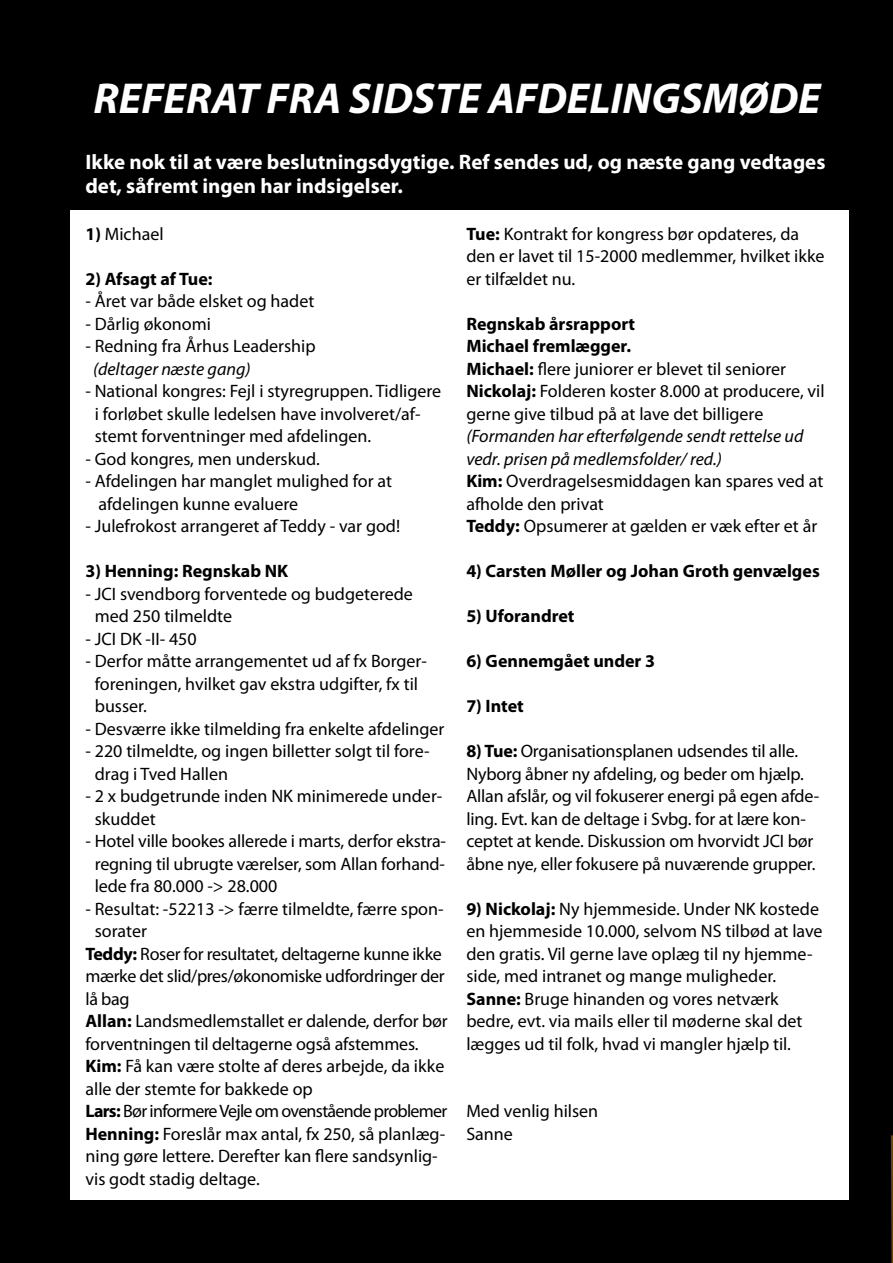
<style>
.page{position:relative;width:893px;height:1263px;background:#000}
.page>*{position:absolute;margin:0;border:0;box-sizing:border-box;transform-origin:0 0}
.t1{font:italic 700 43.5px "Myriad Pro";color:#fff}
.t2{font:700 21px/24px "Myriad Pro";color:#fff}
.t3{font:18px/22.5px "Myriad Pro";color:#000}
.t4{font:700 18px "Myriad Pro";color:#000}
.t5{font:18px "Myriad Pro";letter-spacing:-.02em;color:#000}
.t6{font:18px "Myriad Pro";letter-spacing:-.04em;color:#000}
.t7{font:italic 18px "Myriad Pro";color:#000}
.s1{font-weight:700}
.s2{font-style:italic}
</style>
<div class="page">
<svg style="left:891px;top:1135px;width:2px;height:128px"></svg>
<div style="left:70px;top:210px;width:778px;height:989px;background:#fff"></div>
<h1 class="t1" style="left:94px;top:70px;width:729px">REFERAT FRA SIDSTE AFDELINGSMØDE</h1>
<p class="t2" style="left:85px;top:149px;width:741px">Ikke nok til at være beslutningsdygtige. Ref sendes ud, og næste gang vedtages det, såfremt ingen har indsigelser.</p>
<p class="t3" style="left:85px;top:222px;width:80px"><span class="s1">1)</span> Michael</p>
<p class="t4" style="left:85px;top:267px;width:129px">2) Afsagt af Tue:</p>
<p class="t3" style="left:85px;top:290px;width:230px">- Året var både elsket og hadet</p>
<p class="t3" style="left:85px;top:312px;width:127px">- Dårlig økonomi</p>
<p class="t3" style="left:85px;top:335px;width:232px">- Redning fra Århus Leadership</p>
<p class="t7" style="left:93px;top:358px;width:159px">(deltager næste gang)</p>
<p class="t3" style="left:95px;top:380px;width:348px;text-indent:-9px">- National kongres: Fejl i styregruppen. Tidligere i forløbet skulle ledelsen have involveret/af&shy;stemt forventninger med afdelingen.</p>
<p class="t3" style="left:85px;top:447px;width:236px">- God kongres, men underskud.</p>
<p class="t3" style="left:99px;top:470px;width:295px;text-indent:-13px">- Afdelingen har manglet mulighed for at afdelingen kunne evaluere</p>
<p class="t3" style="left:85px;top:515px;width:316px">- Julefrokost arrangeret af Teddy - var god!</p>
<p class="t4" style="left:85px;top:559px;width:204px">3) Henning: Regnskab NK</p>
<p class="t3" style="left:95px;top:582px;width:320px;text-indent:-9px">- JCI svendborg forventede og budgeterede med 250 tilmeldte</p>
<p class="t3" style="left:85px;top:627px;width:113px">- JCI DK -II- 450</p>
<p class="t3" style="left:95px;top:650px;width:334px;text-indent:-9px">- Derfor måtte arrangementet ud af fx Borger&shy;foreningen, hvilket gav ekstra udgifter, fx til busser.</p>
<p class="t3" style="left:85px;top:717px;width:360px">- Desværre ikke tilmelding fra enkelte afdelinger</p>
<p class="t3" style="left:95px;top:740px;width:336px;text-indent:-9px">- 220 tilmeldte, og ingen billetter solgt til fore&shy;drag i Tved Hallen</p>
<p class="t3" style="left:95px;top:785px;width:349px;text-indent:-9px">- 2 x budgetrunde inden NK minimerede under&shy;skuddet</p>
<p class="t3" style="left:95px;top:830px;width:353px;text-align:justify;text-indent:-9px">- Hotel ville bookes allerede i marts, derfor ekstra&shy;regning til ubrugte værelser, som Allan forhand&shy;lede fra 80.000 -&gt; 28.000</p>
<p class="t3" style="left:85px;top:897px;width:360px">- Resultat: -52213 -&gt; færre tilmeldte, færre spon-</p>
<p class="t3" style="left:95px;top:920px;width:54px">sorater</p>
<p class="t5" style="left:85px;top:943px;width:358px"><span class="s1">Teddy:</span> Roser for resultatet, deltagerne kunne ikke</p>
<p class="t5" style="left:85px;top:965px;width:361px">mærke det slid/pres/økonomiske udfordringer der</p>
<p class="t3" style="left:85px;top:987px;width:45px">lå bag</p>
<p class="t3" style="left:85px;top:1010px;width:364px"><span class="s1">Allan:</span> Landsmedlemstallet er dalende, derfor bør</p>
<p class="t3" style="left:85px;top:1032px;width:335px">forventningen til deltagerne også afstemmes.</p>
<p class="t3" style="left:85px;top:1055px;width:360px"><span class="s1">Kim:</span> Få kan være stolte af deres arbejde, da ikke</p>
<p class="t3" style="left:85px;top:1077px;width:229px">alle der stemte for bakkede op</p>
<p class="t6" style="left:85px;top:1100px;width:363px"><span class="s1">Lars:</span> Bør informere Vejle om ovenstående problemer</p>
<p class="t3" style="left:85px;top:1122px;width:361px"><span class="s1">Henning:</span> Foreslår max antal, fx 250, så planlæg-</p>
<p class="t3" style="left:85px;top:1145px;width:354px">ning gøre lettere. Derefter kan flere sandsynlig-</p>
<p class="t3" style="left:85px;top:1167px;width:176px">vis godt stadig deltage.</p>
<p class="t3" style="left:466px;top:222px;width:360px"><span class="s1">Tue:</span> Kontrakt for kongress bør opdateres, da den er lavet til 15-2000 medlemmer, hvilket ikke er tilfældet nu.</p>
<p class="t3" style="left:466px;top:312px;width:360px"><span class="s1">Regnskab årsrapport<br>Michael fremlægger.<br>Michael:</span> flere juniorer er blevet til seniorer <span class="s1">Nickolaj:</span> Folderen koster 8.000 at producere, vil gerne give tilbud på at lave det billigere</p>
<p class="t3" style="left:466px;top:425px;width:359px"><span class="s2">(Formanden har efterfølgende sendt rettelse ud vedr. prisen på medlemsfolder/ red.)<br></span><span class="s1">Kim:</span> Overdragelsesmiddagen kan spares ved at afholde den privat<br><span class="s1">Teddy:</span> Opsumerer at gælden er væk efter et år</p>
<p class="t4" style="left:466px;top:559px;width:355px">4) Carsten Møller og Johan Groth genvælges</p>
<p class="t4" style="left:466px;top:604px;width:110px">5) Uforandret</p>
<p class="t4" style="left:466px;top:649px;width:190px">6) Gennemgået under 3</p>
<p class="t4" style="left:466px;top:694px;width:59px">7) Intet</p>
<p class="t3" style="left:466px;top:740px;width:355px"><span class="s1">8) Tue:</span> Organisationsplanen udsendes til alle.<br>Nyborg åbner ny afdeling, og beder om hjælp.<br>Allan afslår, og vil fokuserer energi på egen afde&shy;ling. Evt. kan de deltage i Svbg. for at lære kon&shy;ceptet at kende. Diskussion om hvorvidt JCI bør åbne nye, eller fokusere på nuværende grupper.</p>
<p class="t3" style="left:466px;top:897px;width:358px"><span class="s1">9) Nickolaj:</span> Ny hjemmeside. Under NK kostede en hjemmeside 10.000, selvom NS tilbød at lave den gratis. Vil gerne lave oplæg til ny hjemme&shy;side, med intranet og mange muligheder.<br><span class="s1">Sanne:</span> Bruge hinanden og vores netværk bedre, evt. via mails eller til møderne skal det lægges ud til folk, hvad vi mangler hjælp til.</p>
<p class="t3" style="left:466px;top:1100px;width:133px">Med venlig hilsen<br>Sanne</p>
</div>
